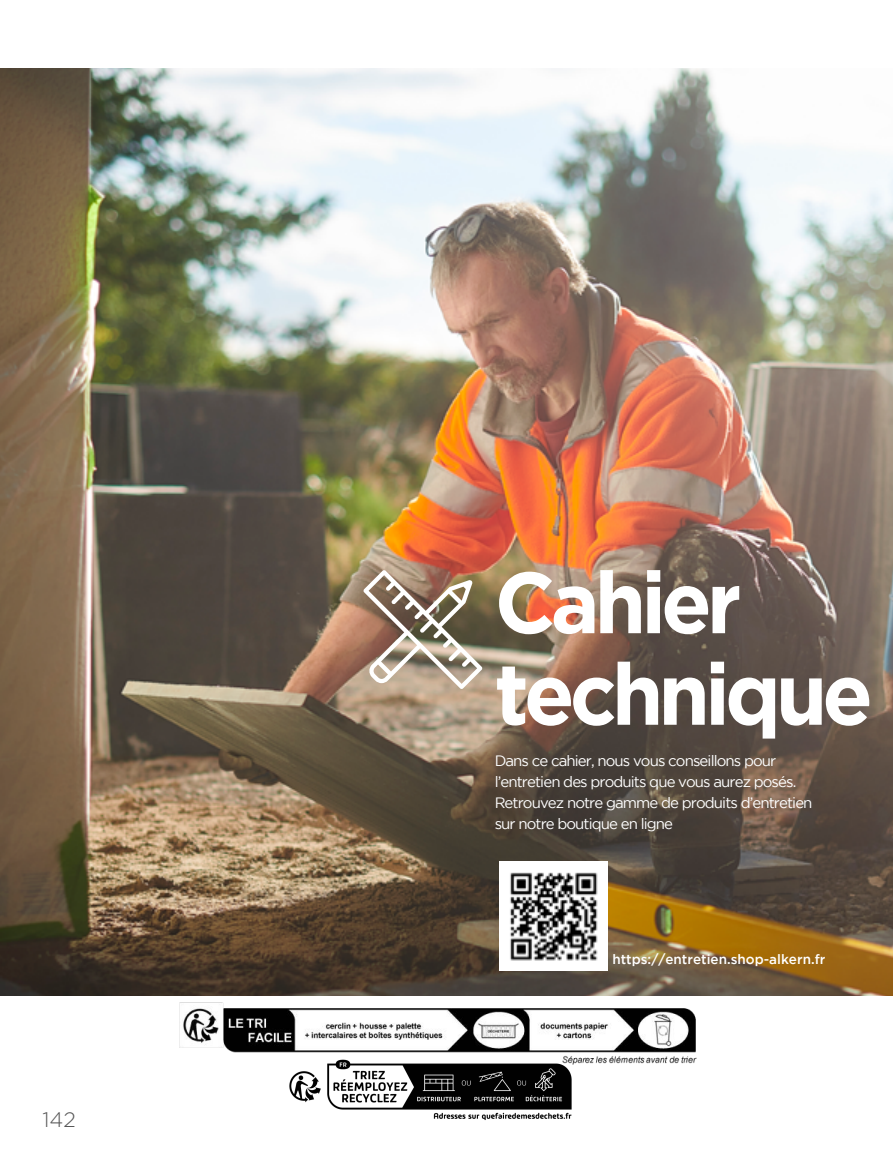
<style>
.page{position:relative;width:893px;height:1170px;background:#fff}
.page>*{position:absolute;margin:0;border:0;box-sizing:border-box;transform-origin:0 0}
.t1{font:700 86.4px/91.5px "Gotham";letter-spacing:-.06em;color:#fff;scale:.96 1}
.t2{font:300 21px "Gotham";color:#565656}
.t3{font:15px/21px "Gotham";letter-spacing:-.06em;color:#fff}
.t4{font:500 13.5px "Gotham";color:#fff}
</style>
<div class="page">
<img style="left:0;top:68px;width:893px;height:927px">
<svg style="left:363px;top:570px;width:119px;height:119px"></svg>
<img style="left:499px;top:861px;width:108px;height:108px">
<img style="left:167px;top:988px;width:547px;height:76px">
<img style="left:270px;top:1042px;width:321px;height:78px">
<h2 class="t2" style="left:43px;top:1107px;width:35px">142</h2>
<h1 class="t1" style="left:495px;top:554px;width:396px">Cahier technique</h1>
<p class="t3" style="left:495px;top:750px;width:319px">Dans ce cahier, nous vous conseillons pour l’entretien des produits que vous aurez posés.<br>Retrouvez notre gamme de produits d’entretien sur notre boutique en ligne</p>
<p class="t4" style="left:612px;top:951px;width:214px">https://entretien.shop-alkern.fr</p>
</div>
